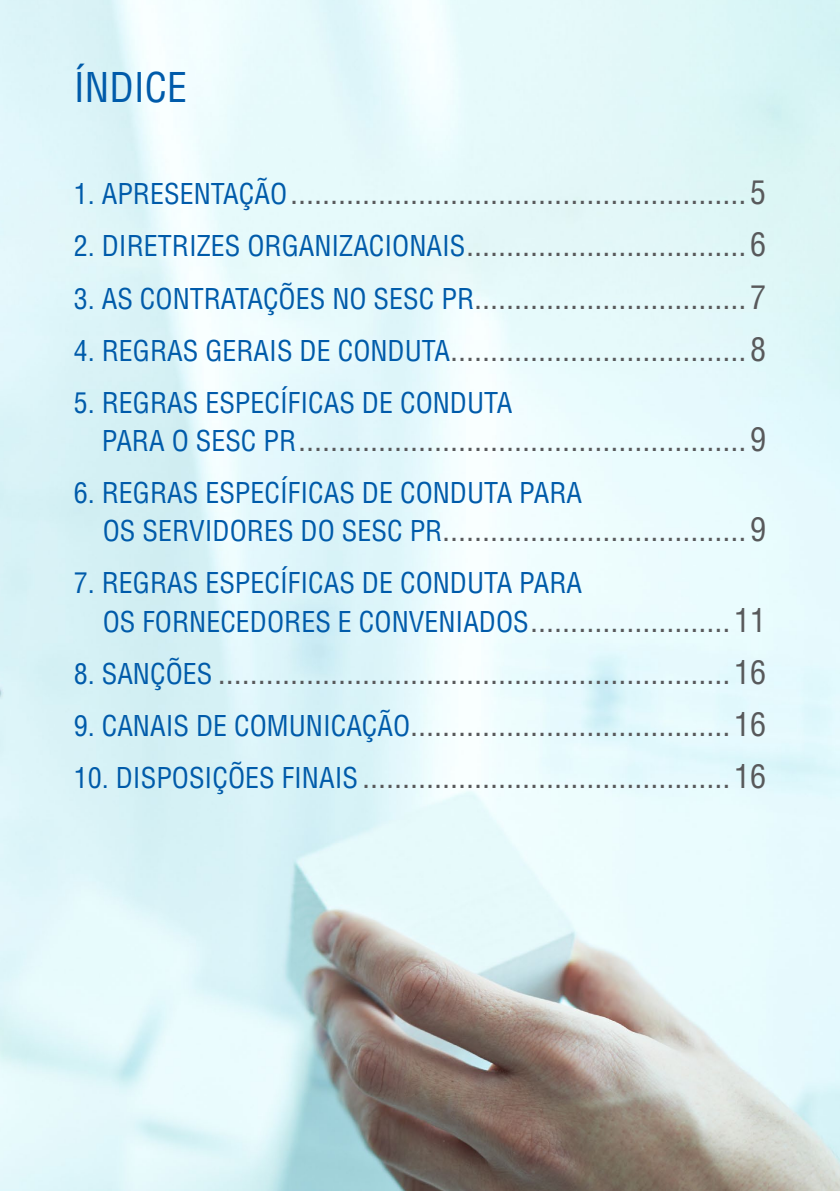
<style>
.page{position:relative;width:840px;height:1191px;background:#fff}
.page>*{position:absolute;margin:0;border:0;box-sizing:border-box;transform-origin:0 0}
.t1{font:condensed 40px "Helvetica LT Std";color:#005baa}
.t2{font:condensed 32px "Helvetica LT Std";color:#58595b}
.t3{font:condensed 28px "Helvetica LT Std";color:#005baa}
.s1{font-size:28px;color:#005baa}
</style>
<div class="page">
<img style="left:0;top:0;width:839px;height:1191px">
<p class="t1" style="left:74px;top:63px;width:115px">ÍNDICE</p>
<p class="t2" style="left:74px;top:173px;width:693px"><span class="s1">1. APRESENTAÇÃO</span>.........................................................5</p>
<p class="t2" style="left:74px;top:225px;width:693px"><span class="s1">2. DIRETRIZES ORGANIZACIONAIS</span>...................................6</p>
<p class="t2" style="left:74px;top:277px;width:693px"><span class="s1">3. AS CONTRATAÇÕES NO SESC PR</span>..................................7</p>
<p class="t2" style="left:74px;top:329px;width:693px"><span class="s1">4. REGRAS GERAIS DE CONDUTA</span>.....................................8</p>
<p class="t3" style="left:74px;top:385px;width:440px">5. REGRAS ESPECÍFICAS DE CONDUTA</p>
<p class="t2" style="left:102px;top:419px;width:665px"><span class="s1">PARA O SESC PR</span>........................................................9</p>
<p class="t3" style="left:74px;top:475px;width:509px">6. REGRAS ESPECÍFICAS DE CONDUTA PARA</p>
<p class="t2" style="left:103px;top:510px;width:664px"><span class="s1">OS SERVIDORES DO SESC PR</span>......................................9</p>
<p class="t3" style="left:74px;top:565px;width:509px">7. REGRAS ESPECÍFICAS DE CONDUTA PARA</p>
<p class="t2" style="left:103px;top:600px;width:664px"><span class="s1">OS FORNECEDORES E CONVENIADOS</span>.........................11</p>
<p class="t2" style="left:74px;top:652px;width:693px"><span class="s1">8. SANÇÕES</span> ................................................................16</p>
<p class="t2" style="left:74px;top:704px;width:693px"><span class="s1">9. CANAIS DE COMUNICAÇÃO</span>........................................16</p>
<p class="t2" style="left:74px;top:756px;width:693px"><span class="s1">10. DISPOSIÇÕES FINAIS</span> ..............................................16</p>
</div>
